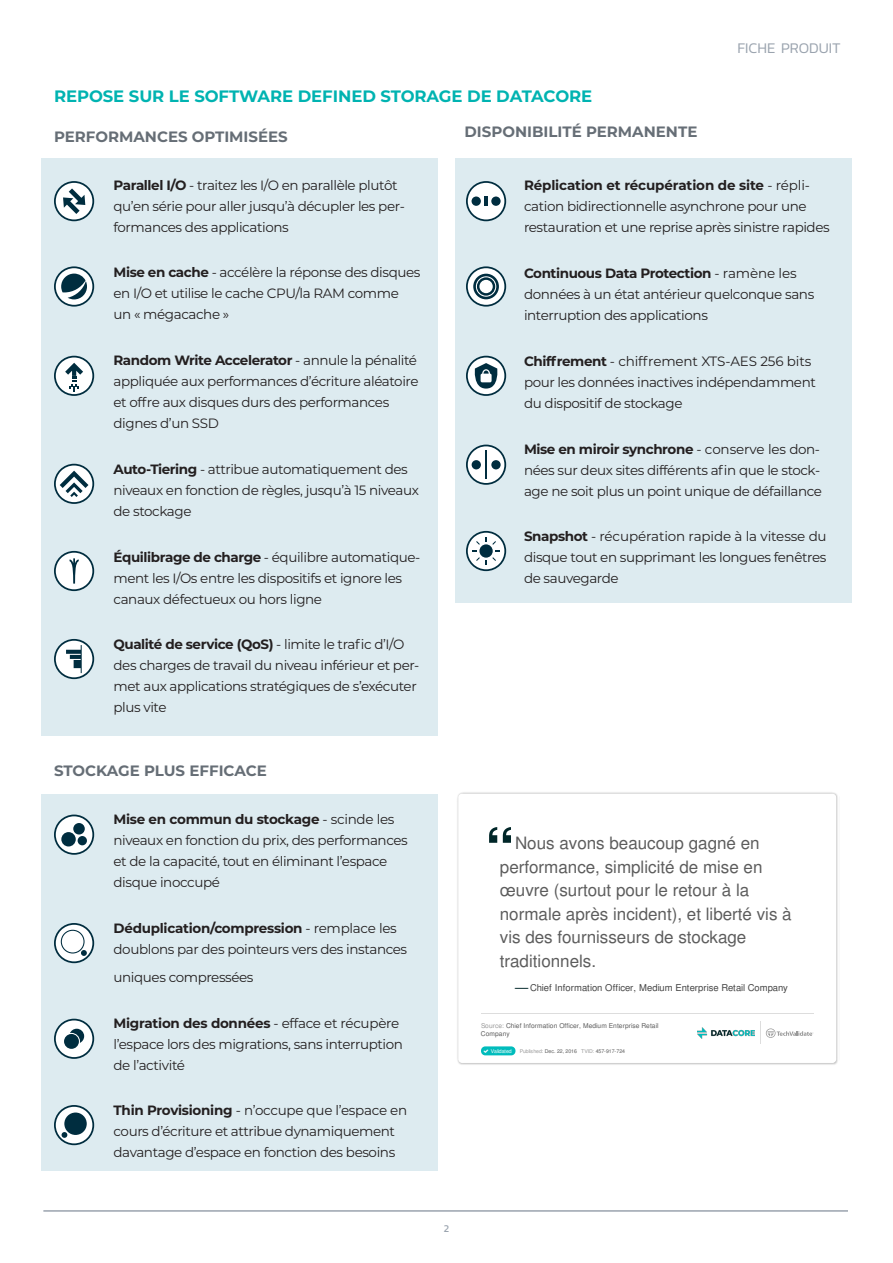
<style>
.page{position:relative;width:893px;height:1263px;background:#fff}
.page>*{position:absolute;margin:0;border:0;box-sizing:border-box;transform-origin:0 0}
.t1{font:700 60.45px "Nimbus San L";color:#002628}
.t2{font:16.95px/23.5px "Nimbus San L";color:#5c5c5c}
.Section_title{font:700 16.5px "Montserrat";letter-spacing:-.005em;color:#00b3b1}
.General_Text{font:700 15px "Montserrat";color:#666e76}
.Non-numbered_bullets{font:700 15px "Montserrat";color:#666e76}
.t3{font:300 15px "Kanit";color:#9aa3ae}
.Non-numbered_bullets-2{font:13.5px/21px "Montserrat";letter-spacing:-.03em;color:#231f20}
.t4{font:10.5px "Kanit";color:#9aa3ae}
.t5{font:9.45px "Nimbus San L";letter-spacing:-.005em;color:#444}
.t6{font:6.6px/9px "Nimbus San L";letter-spacing:.015em;color:#5c5c5c}
.t7{font:5.25px "Nimbus San L";letter-spacing:-.01em;color:#5c5c5c}
.t8{font:5.25px "Nimbus San L";letter-spacing:-.01em;color:#fff}
.s1{font-weight:700}
.s2{font-size:13.2px;color:#002628}
.s3{color:#999}
</style>
<div class="page">
<hr style="left:43px;top:1210px;width:805px;height:2px;background:#9aa3ae">
<div style="left:41px;top:158px;width:396px;height:578px;background:#ddebf0"></div>
<div style="left:41px;top:794px;width:396px;height:377px;background:#ddebf0"></div>
<div style="left:455px;top:158px;width:396px;height:445px;background:#ddebf0"></div>
<img style="left:457px;top:792px;width:381px;height:273px">
<div style="left:458px;top:794px;width:378px;height:269px;background:#fff;border-radius:4px"></div>
<hr style="left:481px;top:1013px;width:332px;height:1px;background:#ddd">
<div style="left:481px;top:1046px;width:34px;height:9px;background:#00bcbc;border-radius:4px"></div>
<img style="left:697px;top:1028px;width:57px;height:11px">
<svg style="left:760px;top:1021px;width:53px;height:22px"></svg>
<svg style="left:54px;top:181px;width:40px;height:40px"></svg>
<svg style="left:466px;top:181px;width:40px;height:40px"></svg>
<svg style="left:466px;top:266px;width:40px;height:41px"></svg>
<svg style="left:466px;top:356px;width:40px;height:40px"></svg>
<svg style="left:466px;top:445px;width:40px;height:40px"></svg>
<svg style="left:466px;top:531px;width:40px;height:40px"></svg>
<svg style="left:54px;top:266px;width:40px;height:41px"></svg>
<svg style="left:54px;top:356px;width:40px;height:40px"></svg>
<svg style="left:54px;top:464px;width:40px;height:40px"></svg>
<svg style="left:54px;top:551px;width:40px;height:40px"></svg>
<svg style="left:54px;top:639px;width:40px;height:40px"></svg>
<svg style="left:54px;top:814px;width:40px;height:41px"></svg>
<svg style="left:54px;top:923px;width:40px;height:40px"></svg>
<svg style="left:54px;top:1019px;width:40px;height:40px"></svg>
<svg style="left:54px;top:1105px;width:40px;height:40px"></svg>
<p class="Section_title" style="left:54px;top:85px;width:540px">REPOSE SUR LE SOFTWARE DEFINED STORAGE DE DATACORE</p>
<p class="t3" style="left:737px;top:38px;width:105px">FICHE PRODUIT</p>
<p class="General_Text" style="left:54px;top:125px;width:235px">PERFORMANCES OPTIMISÉES</p>
<p class="Non-numbered_bullets-2" style="left:114px;top:174px;width:293px"><span class="s1">Parallel I/O</span> - traitez les I/O en parallèle plutôt qu’en série pour aller jusqu’à décupler les per&shy;formances des applications</p>
<p class="Non-numbered_bullets-2" style="left:114px;top:261px;width:308px"><span class="s1">Mise en cache</span> - accélère la réponse des disques en I/O et utilise le cache CPU/la RAM comme<br>un « mégacache »</p>
<p class="Non-numbered_bullets-2" style="left:114px;top:349px;width:307px"><span class="s1">Random Write Accelerator</span> - annule la pénalité appliquée aux performances d’écriture aléatoire et offre aux disques durs des performances dignes d’un SSD</p>
<p class="Non-numbered_bullets-2" style="left:114px;top:458px;width:307px"><span class="s1">Auto-Tiering</span> - attribue automatiquement des niveaux en fonction de règles, jusqu’à 15 niveaux de stockage</p>
<p class="Non-numbered_bullets-2" style="left:114px;top:546px;width:308px"><span class="s1">Équilibrage de charge</span> - équilibre automatique&shy;ment les I/Os entre les dispositifs et ignore les canaux défectueux ou hors ligne</p>
<p class="Non-numbered_bullets-2" style="left:114px;top:633px;width:307px"><span class="s1">Qualité de service (QoS)</span> - limite le trafic d’I/O des charges de travail du niveau inférieur et per&shy;met aux applications stratégiques de s’exécuter plus vite</p>
<p class="General_Text" style="left:54px;top:760px;width:214px">STOCKAGE PLUS EFFICACE</p>
<p class="Non-numbered_bullets-2" style="left:114px;top:808px;width:296px"><span class="s1">Mise en commun du stockage</span> - scinde les niveaux en fonction du prix, des performances et de la capacité, tout en éliminant l’espace disque inoccupé</p>
<p class="Non-numbered_bullets-2" style="left:114px;top:917px;width:295px"><span class="s1">Déduplication/compression</span> - remplace les doublons par des pointeurs vers des instances</p>
<p class="Non-numbered_bullets-2" style="left:114px;top:966px;width:142px">uniques compressées</p>
<p class="Non-numbered_bullets-2" style="left:114px;top:1012px;width:291px"><span class="s1">Migration des données</span> - efface et récupère l’espace lors des migrations, sans interruption de l’activité</p>
<p class="Non-numbered_bullets-2" style="left:114px;top:1099px;width:295px"><span class="s1">Thin Provisioning</span> - n’occupe que l’espace en cours d’écriture et attribue dynamiquement davantage d’espace en fonction des besoins</p>
<p class="Non-numbered_bullets" style="left:464px;top:121px;width:234px">DISPONIBILITÉ PERMANENTE</p>
<p class="Non-numbered_bullets-2" style="left:524px;top:174px;width:307px"><span class="s1">Réplication et récupération de site</span> - répli&shy;cation bidirectionnelle asynchrone pour une restauration et une reprise après sinistre rapides</p>
<p class="Non-numbered_bullets-2" style="left:524px;top:262px;width:292px"><span class="s1">Continuous Data Protection</span> - ramène les données à un état antérieur quelconque sans interruption des applications</p>
<p class="Non-numbered_bullets-2" style="left:524px;top:350px;width:293px"><span class="s1">Chiffrement</span> - chiffrement XTS-AES 256 bits pour les données inactives indépendamment du dispositif de stockage</p>
<p class="Non-numbered_bullets-2" style="left:524px;top:438px;width:300px"><span class="s1">Mise en miroir synchrone</span> - conserve les don&shy;nées sur deux sites différents afin que le stock&shy;age ne soit plus un point unique de défaillance</p>
<p class="Non-numbered_bullets-2" style="left:524px;top:525px;width:304px;text-align:justify"><span class="s1">Snapshot</span> - récupération rapide à la vitesse du disque tout en supprimant les longues fenêtres de sauvegarde</p>
<p class="t1" style="left:485px;top:815px;width:32px">“</p>
<p class="t2" style="left:500px;top:833px;width:293px;text-indent:15px">Nous avons beaucoup gagné en performance, simplicité de mise en œuvre (surtout pour le retour à la normale après incident), et liberté vis à vis des fournisseurs de stockage traditionnels.</p>
<p class="t5" style="left:515px;top:984px;width:274px"><span class="s2">—</span> Chief Information Officer, Medium Enterprise Retail Company</p>
<p class="t6" style="left:481px;top:1021px;width:179px"><span class="s3">Source:</span> Chief Information Officer, Medium Enterprise Retail<br>Company</p>
<p class="t8" style="left:491px;top:1049px;width:22px">Validated</p>
<p class="t7" style="left:520px;top:1049px;width:107px"><span class="s3">Published:</span> Dec. 22, 2016 <span class="s3">TVID:</span> 457-917-724</p>
<p class="t4" style="left:444px;top:1220px;width:7px">2</p>
</div>
